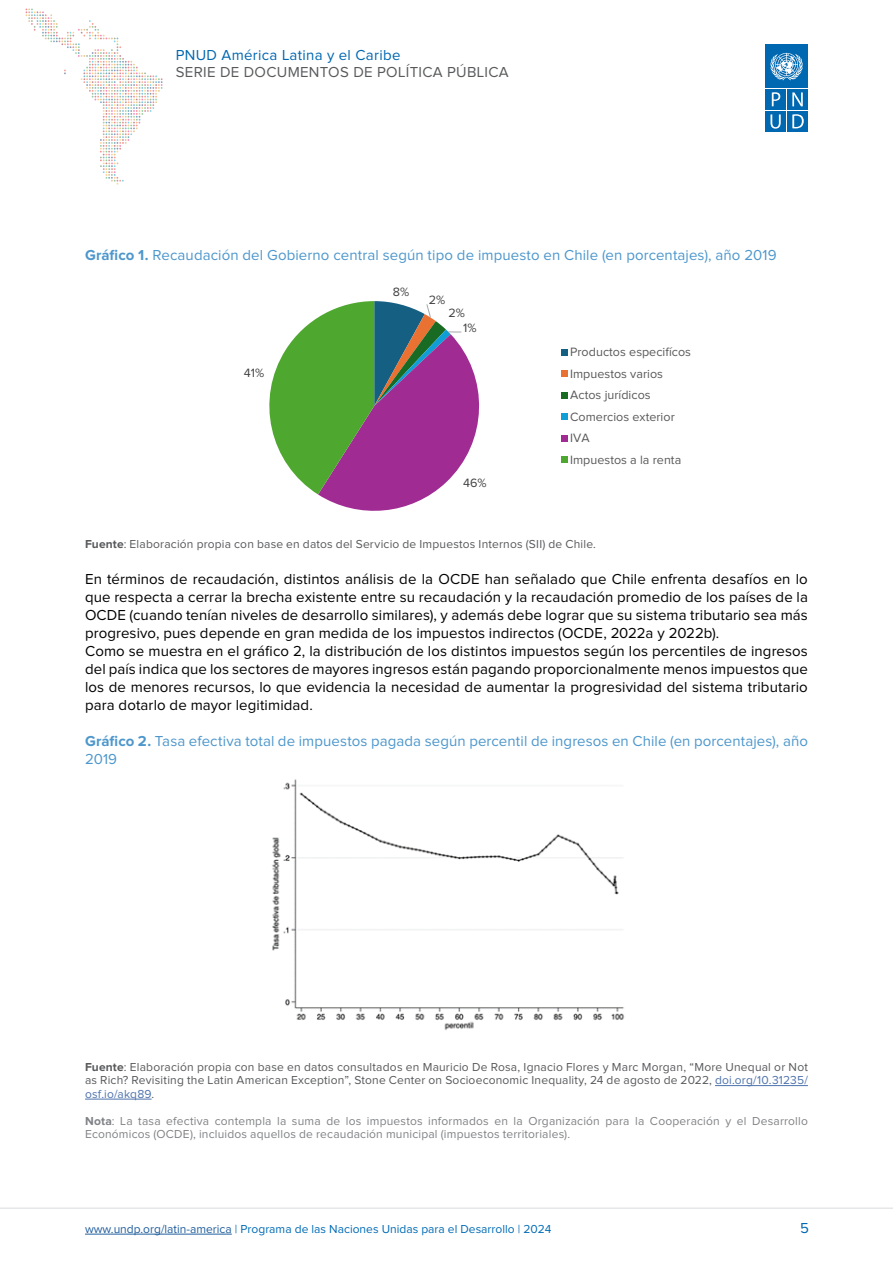
<style>
.page{position:relative;width:893px;height:1263px;background:#fff}
.page>*{position:absolute;margin:0;border:0;box-sizing:border-box;transform-origin:0 0}
.t1{font:15px/18px "Proxima Nova";letter-spacing:.005em;color:#000}
.t2{font:15px/18px "Proxima Nova";letter-spacing:.005em;color:#4d97cc}
.t3{font:15px "Proxima Nova";letter-spacing:.02em;color:#58595b}
.t4{font:15px "Proxima Nova";letter-spacing:.02em;color:#0067b1}
.t5{font:12.45px/21.6px "Proxima Nova";letter-spacing:.005em;color:#595959}
.t6{font:12.45px/14.4px "Proxima Nova";color:#404040}
.t7{font:12px/13.5px "Proxima Nova";letter-spacing:.015em;color:#58595b;text-align:justify}
.t8{font:12px/13.5px "Proxima Nova";letter-spacing:.015em;color:#808285}
.t9{font:12px "Proxima Nova";color:#006bb6}
.s1{font-weight:700}
.s2{color:#4f73ad}
.s3{color:#215e9e}
</style>
<div class="page">
<hr style="left:0;top:1207px;width:893px;height:2px;background:#e6e7e8">
<hr style="left:85px;top:1234px;width:147px;height:1px;background:#215e9e">
<div style="left:765px;top:89px;width:21px;height:21px;background:#0067b1"></div>
<svg style="left:772px;top:92px;width:8px;height:14px"></svg>
<div style="left:787px;top:89px;width:21px;height:21px;background:#0067b1"></div>
<svg style="left:792px;top:92px;width:11px;height:14px"></svg>
<div style="left:765px;top:111px;width:21px;height:21px;background:#0067b1"></div>
<svg style="left:770px;top:114px;width:11px;height:15px"></svg>
<div style="left:787px;top:111px;width:21px;height:21px;background:#0067b1"></div>
<svg style="left:792px;top:114px;width:12px;height:14px"></svg>
<div style="left:765px;top:45px;width:43px;height:43px;background:#0067b1"></div>
<svg style="left:770px;top:53px;width:33px;height:27px"></svg>
<svg style="left:26px;top:9px;width:137px;height:176px"></svg>
<hr style="left:715px;top:1085px;width:93px;height:1px;background:#4f73ad">
<hr style="left:85px;top:1099px;width:67px;height:1px;background:#4f73ad">
<svg style="left:269px;top:301px;width:211px;height:210px"></svg>
<svg style="left:561px;top:349px;width:6px;height:6px"></svg>
<div style="left:561px;top:370px;width:6px;height:7px;background:#e97132"></div>
<svg style="left:561px;top:392px;width:6px;height:6px"></svg>
<div style="left:561px;top:413px;width:6px;height:7px;background:#0f9ed5"></div>
<div style="left:561px;top:435px;width:6px;height:7px;background:#a02b93"></div>
<svg style="left:561px;top:457px;width:6px;height:6px"></svg>
<img style="left:272px;top:779px;width:353px;height:251px">
<p class="t4" style="left:176px;top:47px;width:226px">PNUD América Latina y el Caribe</p>
<p class="t3" style="left:176px;top:64px;width:334px">SERIE DE DOCUMENTOS DE POLÍTICA PÚBLICA</p>
<p class="t2" style="left:85px;top:247px;width:693px"><span class="s1">Gráfico 1.</span> Recaudación del Gobierno central según tipo de impuesto en Chile (en porcentajes), año 2019</p>
<p class="t6" style="left:393px;top:285px;width:18px">8%</p>
<p class="t6" style="left:429px;top:293px;width:18px">2%</p>
<p class="t6" style="left:463px;top:306px;width:15px;text-indent:-15px">2%<br>1%</p>
<p class="t6" style="left:244px;top:366px;width:22px">41%</p>
<p class="t6" style="left:463px;top:476px;width:25px">46%</p>
<p class="t5" style="left:570px;top:341px;width:122px">Productos especifícos<br>Impuestos varios<br>Actos jurídicos<br>Comercios exterior<br>IVA<br>Impuestos a la renta</p>
<p class="t7" style="left:85px;top:538px;width:512px"><span class="s1">Fuente</span>: Elaboración propia con base en datos del Servicio de Impuestos Internos (SII) de Chile.</p>
<p class="t1" style="left:85px;top:571px;width:724px">En términos de recaudación, distintos análisis de la OCDE han señalado que Chile enfrenta desafíos en lo que respecta a cerrar la brecha existente entre su recaudación y la recaudación promedio de los países de la OCDE (cuando tenían niveles de desarrollo similares), y además debe lograr que su sistema tributario sea más progresivo, pues depende en gran medida de los impuestos indirectos (OCDE, 2022a y 2022b).<br>Como se muestra en el gráfico 2, la distribución de los distintos impuestos según los percentiles de ingresos del país indica que los sectores de mayores ingresos están pagando proporcionalmente menos impuestos que los de menores recursos, lo que evidencia la necesidad de aumentar la progresividad del sistema tributario para dotarlo de mayor legitimidad.</p>
<p class="t2" style="left:85px;top:733px;width:724px"><span class="s1">Gráfico 2.</span> Tasa efectiva total de impuestos pagada según percentil de ingresos en Chile (en porcentajes), año<br>2019</p>
<p class="t7" style="left:85px;top:1060px;width:724px"><span class="s1">Fuente</span>: Elaboración propia con base en datos consultados en Mauricio De Rosa, Ignacio Flores y Marc Morgan, “More Unequal or Not as Rich? Revisiting the Latin American Exception”, Stone Center on Socioeconomic Inequality, 24 de agosto de 2022, <span class="s2">doi.org/10.31235/ osf.io/akq89</span>.</p>
<p class="t8" style="left:85px;top:1114px;width:724px"><span class="s1">Nota</span>: La tasa efectiva contempla la suma de los impuestos informados en la Organización para la Cooperación y el Desarrollo<br>Económicos (OCDE), incluidos aquellos de recaudación municipal (impuestos territoriales).</p>
<p class="t9" style="left:85px;top:1222px;width:468px"><span class="s3">www.undp.org/latin-america</span> | Programa de las Naciones Unidas para el Desarrollo | 2024</p>
<p class="t4" style="left:800px;top:1219px;width:10px">5</p>
</div>
